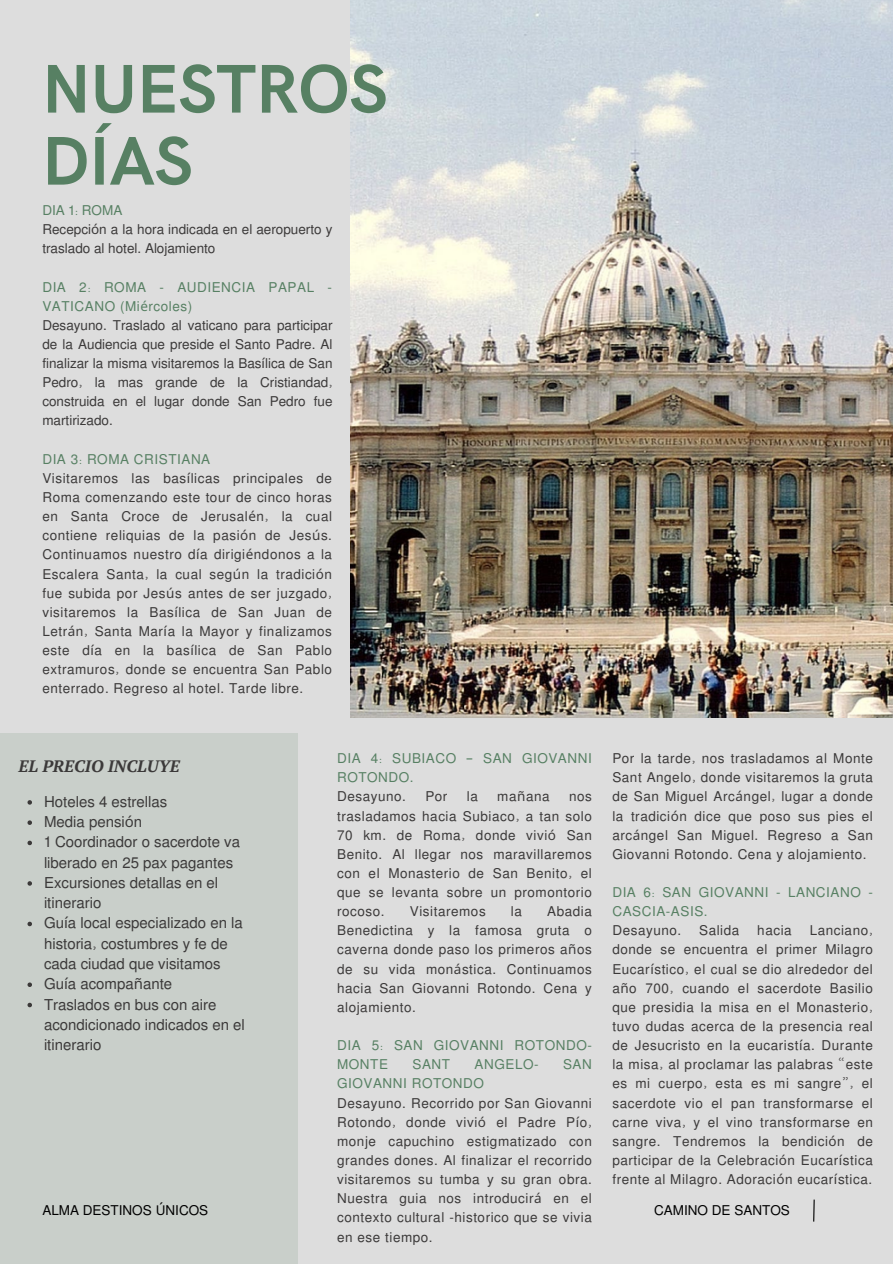
<style>
.page{position:relative;width:893px;height:1264px;background:#fff}
.page>*{position:absolute;margin:0;border:0;box-sizing:border-box;transform-origin:0 0}
.t1{font:700 69px "HK Grotesk";letter-spacing:-.005em;color:#578063}
.t2{font:italic 700 16.5px "PT Serif";color:#3b3939}
.t3{font:15px/20.2px "Mukti";color:#3b3939}
.t4{font:13.5px/19.2px "Mukti";letter-spacing:.04em;color:#3b3939;text-align:justify}
.t5{font:13.5px/19.2px "Mukti";letter-spacing:.04em;color:#578063}
.t6{font:13.5px/19.2px "Mukti";color:#3b3939}
.t7{font:13.5px "Mukti";color:#000}
.s1{font-family:"Noto Sans"}
.s2{font-family:"Noto Sans Gurmukhi"}
</style>
<div class="page">
<div style="left:0;top:0;width:892px;height:1263px;background:#ddd"></div>
<div style="left:0;top:733px;width:298px;height:530px;background:#c9cfca"></div>
<svg style="left:813px;top:1199px;width:2px;height:23px"></svg>
<img style="left:351px;top:0;width:541px;height:717px">
<svg style="left:27px;top:800px;width:5px;height:4px"></svg>
<svg style="left:27px;top:820px;width:5px;height:5px"></svg>
<svg style="left:27px;top:840px;width:5px;height:5px"></svg>
<svg style="left:27px;top:881px;width:5px;height:4px"></svg>
<svg style="left:27px;top:921px;width:5px;height:5px"></svg>
<svg style="left:27px;top:982px;width:5px;height:5px"></svg>
<svg style="left:27px;top:1002px;width:5px;height:5px"></svg>
<p class="t1" style="left:42px;top:50px;width:347px">NUESTROS</p>
<p class="t1" style="left:42px;top:122px;width:152px">DÍAS</p>
<p class="t5" style="left:42px;top:200px;width:81px">DIA 1: ROMA</p>
<p class="t6" style="left:42px;top:219px;width:292px">Recepci<span class="s1">ó</span>n a la hora indicada en el aeropuerto y traslado al hotel. Alojamiento</p>
<p class="t5" style="left:42px;top:276px;width:291px">DIA 2: ROMA - AUDIENCIA PAPAL -<br>VATICANO (Mi<span class="s1">é</span>rcoles)</p>
<p class="t4" style="left:42px;top:315px;width:292px">Desayuno. Traslado al vaticano para participar de la Audiencia que preside el Santo Padre. Al finalizar la misma visitaremos la Bas<span class="s1">í</span>lica de San Pedro, la mas grande de la Cristiandad, construida en el lugar donde San Pedro fue martirizado.</p>
<p class="t5" style="left:42px;top:448px;width:169px">DIA 3: ROMA CRISTIANA</p>
<p class="t4" style="left:42px;top:468px;width:291px">Visitaremos las bas<span class="s1">í</span>licas principales de Roma comenzando este tour de cinco horas en Santa Croce de Jerusal<span class="s1">é</span>n, la cual contiene reliquias de la pasi<span class="s1">ó</span>n de Jes<span class="s1">ú</span>s.<br>Continuamos nuestro d<span class="s1">í</span>a dirigi<span class="s1">é</span>ndonos a la Escalera Santa, la cual seg<span class="s1">ú</span>n la tradici<span class="s1">ó</span>n fue subida por Jes<span class="s1">ú</span>s antes de ser juzgado, visitaremos la Bas<span class="s1">í</span>lica de San Juan de Letr<span class="s1">á</span>n, Santa Mar<span class="s1">í</span>a la Mayor y finalizamos este d<span class="s1">í</span>a en la bas<span class="s1">í</span>lica de San Pablo extramuros, donde se encuentra San Pablo enterrado. Regreso al hotel. Tarde libre.</p>
<p class="t5" style="left:337px;top:748px;width:256px">DIA 4: SUBIACO <span class="s2">–</span> SAN GIOVANNI<br>ROTONDO.</p>
<p class="t4" style="left:337px;top:786px;width:70px">Desayuno.</p>
<p class="t4" style="left:425px;top:786px;width:24px">Por</p>
<p class="t4" style="left:467px;top:786px;width:13px">la</p>
<p class="t4" style="left:497px;top:786px;width:54px">ma<span class="s1">ñ</span>ana</p>
<p class="t4" style="left:612px;top:748px;width:262px">Por la tarde, nos trasladamos al Monte Sant Angelo, donde visitaremos la gruta de San Miguel Arc<span class="s1">á</span>ngel, lugar a donde la tradici<span class="s1">ó</span>n dice que poso sus pies el arc<span class="s1">á</span>ngel San Miguel. Regreso a San Giovanni Rotondo. Cena y alojamiento.</p>
<p class="t5" style="left:612px;top:882px;width:262px">DIA 6: SAN GIOVANNI - LANCIANO -<br>CASCIA-ASIS.</p>
<p class="t4" style="left:612px;top:920px;width:70px">Desayuno.</p>
<p class="t4" style="left:699px;top:920px;width:42px">Salida</p>
<p class="t4" style="left:757px;top:920px;width:36px">hacia</p>
<p class="t2" style="left:18px;top:755px;width:163px">EL PRECIO INCLUYE</p>
<p class="t4" style="left:337px;top:786px;width:256px;text-indent:232px">nos trasladamos hacia Subiaco, a tan solo 70 km. de Roma, donde vivi<span class="s1">ó</span> San Benito. Al llegar nos maravillaremos con el Monasterio de San Benito, el que se levanta sobre un promontorio rocoso.</p>
<p class="t3" style="left:44px;top:790px;width:125px">Hoteles 4 estrellas</p>
<p class="t3" style="left:44px;top:811px;width:100px">Media pensi<span class="s1">ó</span>n</p>
<p class="t3" style="left:44px;top:831px;width:197px">1 Coordinador o sacerdote va liberado en 25 pax pagantes</p>
<p class="t3" style="left:44px;top:871px;width:176px">Excursiones detallas en el itinerario</p>
<p class="t3" style="left:44px;top:912px;width:200px">Gu<span class="s1">í</span>a local especializado en la historia, costumbres y fe de cada ciudad que visitamos</p>
<p class="t3" style="left:44px;top:973px;width:130px">Gu<span class="s1">í</span>a acompa<span class="s1">ñ</span>ante</p>
<p class="t3" style="left:44px;top:993px;width:202px">Traslados en bus con aire acondicionado indicados en el itinerario</p>
<p class="t4" style="left:337px;top:901px;width:256px;text-indent:210px">Abadia Benedictina y la famosa gruta o caverna donde paso los primeros a<span class="s1">ñ</span>os de su vida mon<span class="s1">á</span>stica. Continuamos hacia San Giovanni Rotondo. Cena y alojamiento.</p>
<p class="t5" style="left:337px;top:1035px;width:256px">DIA 5: SAN GIOVANNI ROTONDO-<br>MONTE</p>
<p class="t4" style="left:410px;top:901px;width:77px">Visitaremos</p>
<p class="t4" style="left:511px;top:901px;width:13px">la</p>
<p class="t4" style="left:612px;top:920px;width:262px;text-indent:197px">Lanciano, donde se encuentra el primer Milagro Eucar<span class="s1">í</span>stico, el cual se dio alrededor del a<span class="s1">ñ</span>o 700, cuando el sacerdote Basilio que presidia la misa en el Monasterio, tuvo dudas acerca de la presencia real de Jesucristo en la eucarist<span class="s1">í</span>a. Durante la misa, al proclamar las palabras “este es mi cuerpo, esta es mi sangre”, el sacerdote vio el pan transformarse el carne viva, y el vino transformarse en sangre. Tendremos la bendici<span class="s1">ó</span>n de participar de la Celebraci<span class="s1">ó</span>n Eucar<span class="s1">í</span>stica frente al Milagro. Adoraci<span class="s1">ó</span>n eucar<span class="s1">í</span>stica.</p>
<p class="t5" style="left:412px;top:1054px;width:39px">SANT</p>
<p class="t5" style="left:474px;top:1054px;width:65px">ANGELO-</p>
<p class="t5" style="left:563px;top:1054px;width:30px">SAN</p>
<p class="t5" style="left:337px;top:1073px;width:148px">GIOVANNI ROTONDO</p>
<p class="t4" style="left:337px;top:1092px;width:256px">Desayuno. Recorrido por San Giovanni Rotondo, donde vivi<span class="s1">ó</span> el Padre P<span class="s1">í</span>o, monje capuchino estigmatizado con grandes dones. Al finalizar el recorrido visitaremos su tumba y su gran obra.<br>Nuestra guia nos introducir<span class="s1">á</span> en el contexto cultural -historico que se vivia en ese tiempo.</p>
<p class="t7" style="left:42px;top:1200px;width:167px">ALMA DESTINOS <span class="s1">Ú</span>NICOS</p>
<p class="t7" style="left:654px;top:1200px;width:137px">CAMINO DE SANTOS</p>
</div>
